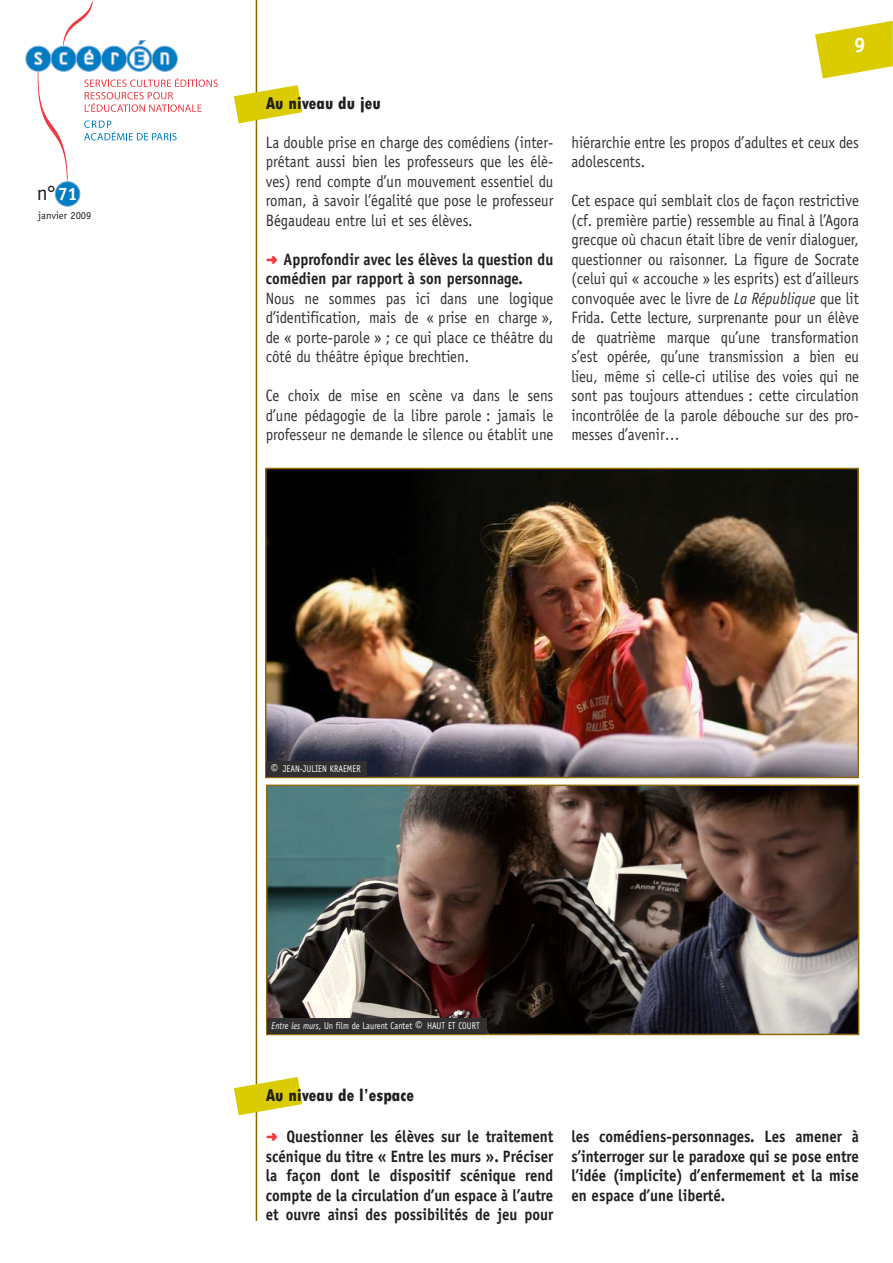
<style>
.page{position:relative;width:893px;height:1263px;background:#fff}
.page>*{position:absolute;margin:0;border:0;box-sizing:border-box;transform-origin:0 0}
.t1{font:21px "Officina Sans";color:#231f20}
.t2{font:800 condensed 18px "Tw Cen";color:#231f20}
.t3{font:16.5px/19.5px "Officina Sans";color:#312f30;text-align:justify;scale:.9 1}
.t4{font:700 16.5px/19.5px "Officina Sans";color:#231f20;text-align:justify;scale:.9 1}
.t5{font:10.5px "Officina Sans";color:#231f20}
.t6{font:9.75px "Officina Sans";letter-spacing:.005em;color:#fff;scale:.85 1}
.s1{font-weight:700;font-size:18px;color:#fff}
.s2{font-family:"Distro Bats";font-weight:400;font-size:13.5px;color:#ee3a41}
.s3{font-style:italic}
.s4{font-weight:700;font-size:15.75px}
</style>
<div class="page">
<img style="left:63px;top:1px;width:30px;height:39px">
<img style="left:37px;top:72px;width:40px;height:113px">
<img style="left:233px;top:0;width:56px;height:1220px">
<svg style="left:84px;top:78px;width:134px;height:34px"></svg>
<svg style="left:84px;top:120px;width:93px;height:20px"></svg>
<svg style="left:25px;top:40px;width:153px;height:32px"></svg>
<div style="left:55px;top:182px;width:25px;height:24px;background:#007cc2;border-radius:50%"></div>
<div style="left:55px;top:181px;width:25px;height:26px;border:1px solid #70a3d6;border-radius:50%"></div>
<svg style="left:234px;top:85px;width:68px;height:38px"></svg>
<svg style="left:234px;top:1077px;width:68px;height:38px"></svg>
<img style="left:268px;top:471px;width:588px;height:304px">
<div style="left:265px;top:468px;width:594px;height:310px;border:2px solid #8c6b0b"></div>
<img style="left:269px;top:787px;width:587px;height:245px">
<div style="left:266px;top:784px;width:593px;height:251px;border:2px solid #8c6b0b"></div>
<div style="left:267px;top:1018px;width:220px;height:16px;background:#312f30"></div>
<div style="left:267px;top:761px;width:100px;height:16px;background:#312f30"></div>
<svg style="left:815px;top:21px;width:78px;height:58px"></svg>
<p class="t1" style="left:37px;top:181px;width:42px">n°<span class="s1">71</span></p>
<p class="t5" style="left:38px;top:209px;width:55px">janvier 2009</p>
<p class="t2" style="left:266px;top:93px;width:116px">Au niveau du jeu</p>
<p class="t3" style="left:266px;top:132px;width:321px">La double prise en charge des comédiens (inter&shy;prétant aussi bien les professeurs que les élè&shy;ves) rend compte d’un mouvement essentiel du roman, à savoir l’égalité que pose le professeur Bégaudeau entre lui et ses élèves.</p>
<p class="t4" style="left:266px;top:249px;width:321px"><span class="s2">b</span> Approfondir avec les élèves la question du comédien par rapport à son personnage.</p>
<p class="t3" style="left:266px;top:288px;width:321px">Nous ne sommes pas ici dans une logique d’identification, mais de « prise en charge », de « porte-parole » ; ce qui place ce théâtre du côté du théâtre épique brechtien.</p>
<p class="t3" style="left:266px;top:386px;width:321px">Ce choix de mise en scène va dans le sens d’une pédagogie de la libre parole : jamais le professeur ne demande le silence ou établit une</p>
<p class="t3" style="left:571px;top:132px;width:321px">hiérarchie entre les propos d’adultes et ceux des adolescents.</p>
<p class="t3" style="left:571px;top:191px;width:321px">Cet espace qui semblait clos de façon restrictive (cf. première partie) ressemble au final à l’Agora grecque où chacun était libre de venir dialoguer, questionner ou raisonner. La figure de Socrate (celui qui « accouche » les esprits) est d’ailleurs convoquée avec le livre de <span class="s3">La République</span> que lit Frida. Cette lecture, surprenante pour un élève de quatrième marque qu’une transformation s’est opérée, qu’une transmission a bien eu lieu, même si celle-ci utilise des voies qui ne sont pas toujours attendues : cette circulation incontrôlée de la parole débouche sur des pro&shy;messes d’avenir…</p>
<p class="t6" style="left:271px;top:763px;width:105px"><span class="s4">©</span> Jean-Julien Kraemer</p>
<p class="t6" style="left:272px;top:1020px;width:247px"><span class="s3">Entre les murs</span>, Un film de Laurent Cantet <span class="s4">©</span> Haut et Court</p>
<p class="t2" style="left:266px;top:1084px;width:150px">Au niveau de l’espace</p>
<p class="t4" style="left:266px;top:1127px;width:321px"><span class="s2">b</span> Questionner les élèves sur le traitement scénique du titre « Entre les murs ». Préciser la façon dont le dispositif scénique rend compte de la circulation d’un espace à l’autre et ouvre ainsi des possibilités de jeu pour</p>
<p class="t4" style="left:571px;top:1127px;width:321px">les comédiens-personnages. Les amener à s’interroger sur le paradoxe qui se pose entre l’idée (implicite) d’enfermement et la mise en espace d’une liberté.</p>
</div>
